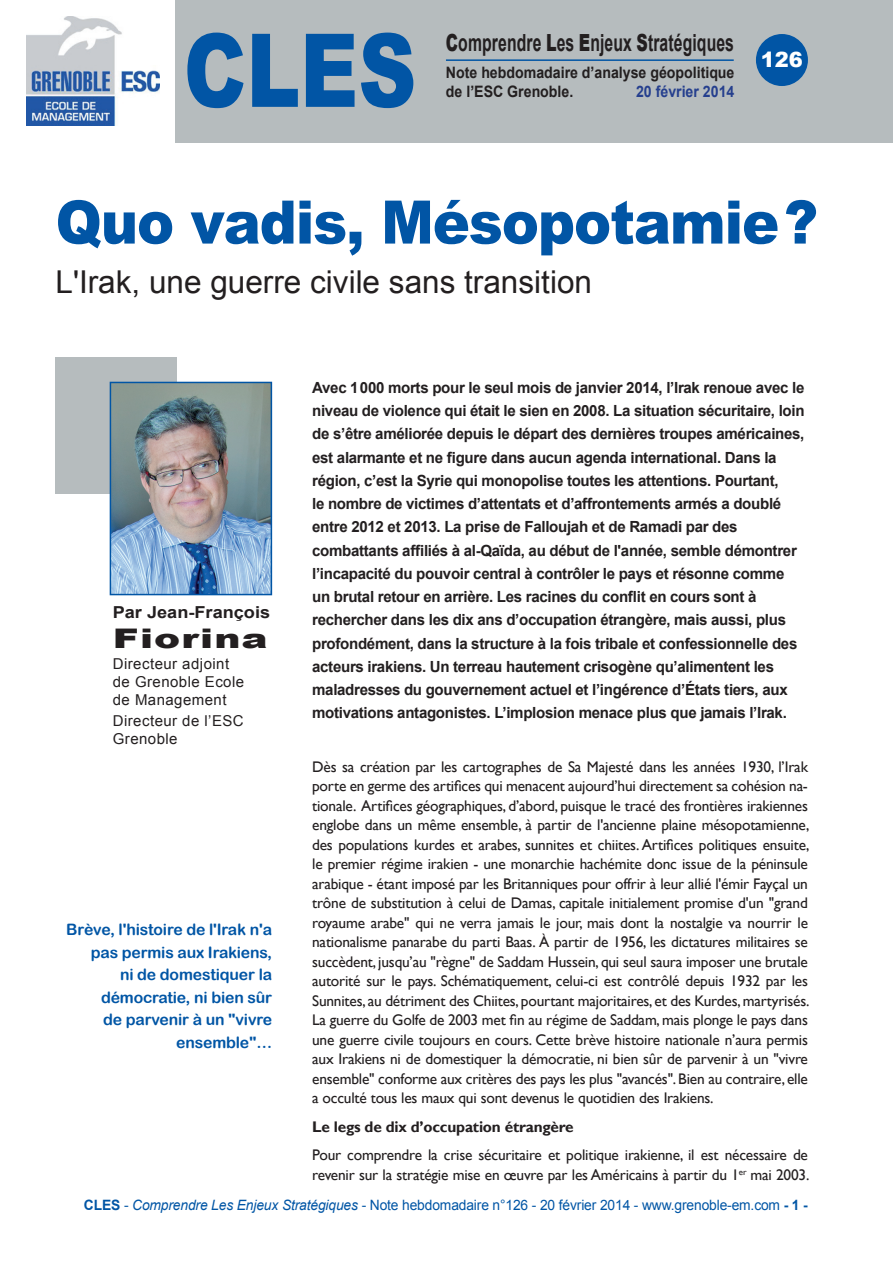
<style>
.page{position:relative;width:893px;height:1263px;background:#fff}
.page>*{position:absolute;margin:0;border:0;box-sizing:border-box;transform-origin:0 0}
.t1{font:900 102px "Arial";color:#0155a5;scale:.79 1}
.t2{font:900 60px "Arial";letter-spacing:-.02em;color:#0155a5;scale:.93 1}
.t3{font:31.5px "Arial";color:#231f20}
.t4{font:900 27px "Arial";letter-spacing:.03em;color:#231f20;scale:1.45 1}
.t5{font:700 23.55px "Arial";letter-spacing:.005em;color:#231f20;scale:.67 1}
.t6{font:900 21px "Arial";color:#fff}
.t7{font:700 16.5px "Arial";color:#231f20;scale:1.1 1}
.t8{font:15.75px/22.5px "Arial Rounded MT Bold";letter-spacing:-.01em;color:#0155a5;text-align:right}
.t9{font:700 15.75px/18.9px "Arial";color:#231f20;scale:.9 1}
.t10{font:700 15.75px "Arial";color:#253f8e;scale:.9 1}
.t11{font:15.3px/19.5px "Gill Sans";letter-spacing:-.015em;color:#231f20;text-align:justify}
.t12{font:700 15.3px/23.2px "Arial";letter-spacing:-.02em;color:#231f20}
.t13{font:700 15.3px "Gill Sans";letter-spacing:-.015em;color:#231f20}
.t14{font:15px/18px "Arial";letter-spacing:.03em;color:#231f20}
.t15{font:14.25px "Arial";letter-spacing:-.01em;color:#0155a5}
.s1{font-weight:900}
.s2{font-weight:700}
.s3{font-style:italic}
</style>
<div class="page">
<div style="left:175px;top:0;width:718px;height:143px;background:#b6bcbe"></div>
<img style="left:26px;top:17px;width:134px;height:109px">
<hr style="left:446px;top:59px;width:288px;height:2px;background:#0155a5">
<div style="left:756px;top:34px;width:52px;height:52px;background:#0155a5;border-radius:50%"></div>
<div style="left:56px;top:357px;width:121px;height:136px;background:#b6bcbe"></div>
<img style="left:113px;top:385px;width:156px;height:207px">
<div style="left:110px;top:382px;width:162px;height:213px;border:2px solid #0155a5"></div>
<h1 class="t1" style="left:184px;top:-4px;width:296px">CLES</h1>
<h3 class="t5" style="left:446px;top:27px;width:431px"><span class="s1">C</span>omprendre <span class="s1">L</span>es <span class="s1">E</span>njeux <span class="s1">S</span>tratégiques</h3>
<p class="t9" style="left:446px;top:63px;width:322px">Note hebdomadaire d’analyse géopolitique de l’ESC Grenoble.</p>
<p class="t10" style="left:636px;top:81px;width:111px">20 février 2014</p>
<h3 class="t6" style="left:761px;top:44px;width:44px">126</h3>
<h2 class="t2" style="left:56px;top:179px;width:821px">Quo vadis, Mésopotamie?</h2>
<h3 class="t3" style="left:56px;top:261px;width:538px">L'Irak, une guerre civile sans transition</h3>
<p class="t7" style="left:113px;top:601px;width:145px">Par Jean-François</p>
<h3 class="t4" style="left:113px;top:618px;width:108px">Fiorina</h3>
<p class="t14" style="left:113px;top:654px;width:133px">Directeur adjoint de Grenoble Ecole de Management</p>
<p class="t14" style="left:113px;top:711px;width:133px">Directeur de l’ESC<br>Grenoble</p>
<p class="t8" style="left:66px;top:918px;width:207px">Brève, l'histoire de l'Irak n'a pas permis aux Irakiens,<br>ni de domestiquer la démocratie, ni bien sûr<br>de parvenir à un "vivre ensemble"…</p>
<p class="t12" style="left:312px;top:376px;width:494px">Avec 1000 morts pour le seul mois de janvier 2014, l’Irak renoue avec le niveau de violence qui était le sien en 2008. La situation sécuritaire, loin de s’être améliorée depuis le départ des dernières troupes américaines, est alarmante et ne figure dans aucun agenda international. Dans la région, c’est la Syrie qui monopolise toutes les attentions. Pourtant,<br>le nombre de victimes d’attentats et d’affrontements armés a doublé entre 2012 et 2013. La prise de Falloujah et de Ramadi par des combattants affiliés à al-Qaïda, au début de l'année, semble démontrer l’incapacité du pouvoir central à contrôler le pays et résonne comme un brutal retour en arrière. Les racines du conflit en cours sont à rechercher dans les dix ans d’occupation étrangère, mais aussi, plus profondément, dans la structure à la fois tribale et confessionnelle des acteurs irakiens. Un terreau hautement crisogène qu’alimentent les maladresses du gouvernement actuel et l’ingérence d’États tiers, aux motivations antagonistes. L’implosion menace plus que jamais l’Irak.</p>
<p class="t11" style="left:312px;top:757px;width:499px">Dès sa création par les cartographes de Sa Majesté dans les années 1930, l’Irak porte en germe des artifices qui menacent aujourd’hui directement sa cohésion na&shy;tionale. Artifices géographiques, d’abord, puisque le tracé des frontières irakiennes englobe dans un même ensemble, à partir de l'ancienne plaine mésopotamienne, des populations kurdes et arabes, sunnites et chiites. Artifices politiques ensuite, le premier régime irakien - une monarchie hachémite donc issue de la péninsule arabique - étant imposé par les Britanniques pour offrir à leur allié l'émir Fayçal un trône de substitution à celui de Damas, capitale initialement promise d'un "grand royaume arabe" qui ne verra jamais le jour, mais dont la nostalgie va nourrir le nationalisme panarabe du parti Baas. À partir de 1956, les dictatures militaires se succèdent, jusqu’au "règne" de Saddam Hussein, qui seul saura imposer une brutale autorité sur le pays. Schématiquement, celui-ci est contrôlé depuis 1932 par les Sunnites, au détriment des Chiites, pourtant majoritaires, et des Kurdes, martyrisés.<br>La guerre du Golfe de 2003 met fin au régime de Saddam, mais plonge le pays dans une guerre civile toujours en cours. Cette brève histoire nationale n’aura permis aux Irakiens ni de domestiquer la démocratie, ni bien sûr de parvenir à un "vivre ensemble" conforme aux critères des pays les plus "avancés". Bien au contraire, elle a occulté tous les maux qui sont devenus le quotidien des Irakiens.</p>
<p class="t13" style="left:312px;top:1117px;width:263px">Le legs de dix d’occupation étrangère</p>
<p class="t11" style="left:312px;top:1146px;width:499px">Pour comprendre la crise sécuritaire et politique irakienne, il est nécessaire de revenir sur la stratégie mise en œuvre par les Américains à partir du 1<sup>er</sup> mai 2003.</p>
<p class="t15" style="left:84px;top:1195px;width:725px"><span class="s2">CLES</span> - <span class="s3">Comprendre Les Enjeux Stratégiques</span> - Note hebdomadaire n°126 - 20 février 2014 - www.grenoble-em.com <span class="s2">- 1 -</span></p>
</div>
